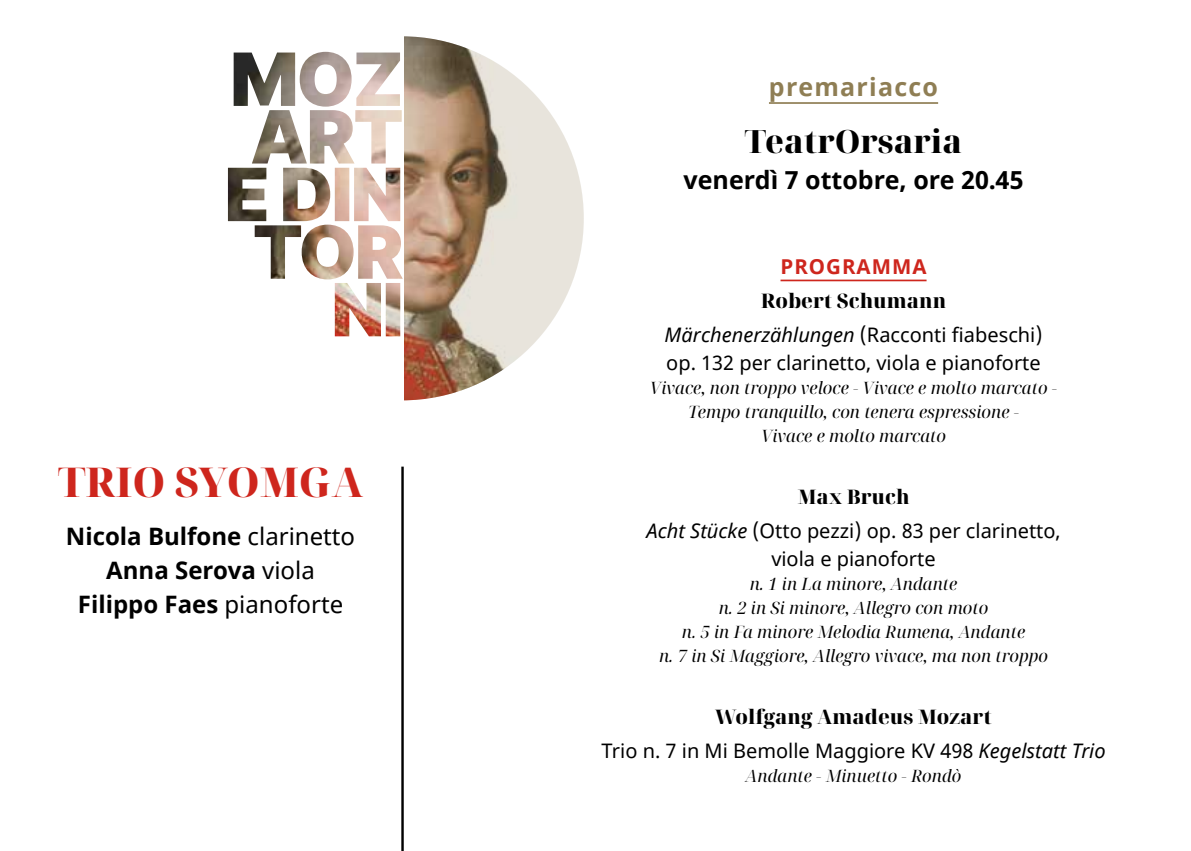
<style>
.page{position:relative;width:1191px;height:851px;background:#fff}
.page>*{position:absolute;margin:0;border:0;box-sizing:border-box;transform-origin:0 0}
.t1{font:800 41px "Noto Serif Display";color:#ce261d}
.t2{font:800 32px "Noto Serif Display";color:#000}
.t3{font:700 25px "Noto Sans";color:#000}
.t4{font:700 25px "Noto Sans";letter-spacing:.05em;color:#8f7e54}
.t5{font:700 24px/34px "Noto Sans";color:#000;text-align:center}
.t6{font:700 20.4px "Noto Sans";letter-spacing:.05em;color:#ce261d}
.t7{font:20px/28px "Noto Sans";color:#000}
.t8{font:800 20px "Noto Serif Display";color:#000}
.t9{font:italic 17px/24px "Noto Serif Display";color:#000;text-align:center}
.s1{font-weight:400}
.s2{font-style:italic}
</style>
<div class="page">
<hr style="left:780px;top:279px;width:146px;height:2px;background:#ce261d">
<hr style="left:401px;top:466px;width:3px;height:384px;background:#000">
<svg style="left:220px;top:36px;width:364px;height:364px;background:#bdaa97"></svg>
<div style="left:219px;top:25px;width:185px;height:383px;background:#fff"></div>
<img style="left:228px;top:52px;width:175px;height:284px">
<hr style="left:769px;top:102px;width:169px;height:2px;background:#8f7e54">
<h1 class="t1" style="left:58px;top:453px;width:306px">TRIO SYOMGA</h1>
<h3 class="t5" style="left:66px;top:519px;width:291px">Nicola Bulfone <span class="s1">clarinetto<br></span>Anna Serova <span class="s1">viola<br></span>Filippo Faes <span class="s1">pianoforte</span></h3>
<h3 class="t4" style="left:769px;top:69px;width:171px">premariacco</h3>
<h2 class="t2" style="left:745px;top:119px;width:219px">TeatrOrsaria</h2>
<h3 class="t3" style="left:683px;top:162px;width:341px">venerdì 7 ottobre, ore 20.45</h3>
<p class="t6" style="left:780px;top:252px;width:147px">PROGRAMMA</p>
<p class="t8" style="left:761px;top:287px;width:187px">Robert Schumann</p>
<p class="t7" style="left:664px;top:321px;width:379px"><span class="s2">Märchenerzählungen</span> (Racconti fiabeschi) op. 132 per clarinetto, viola e pianoforte</p>
<p class="t9" style="left:650px;top:376px;width:409px">Vivace, non troppo veloce - Vivace e molto marcato -<br>Tempo tranquillo, con tenera espressione -<br>Vivace e molto marcato</p>
<p class="t8" style="left:797px;top:483px;width:114px">Max Bruch</p>
<p class="t7" style="left:646px;top:517px;width:415px;text-align:center"><span class="s2">Acht Stücke</span> (Otto pezzi) op. 83 per clarinetto, viola e pianoforte</p>
<p class="t9" style="left:659px;top:572px;width:390px">n. 1 in La minore, Andante<br>n. 2 in Si minore, Allegro con moto<br>n. 5 in Fa minore Melodia Rumena, Andante<br>n. 7 in Si Maggiore, Allegro vivace, ma non troppo</p>
<p class="t8" style="left:715px;top:703px;width:278px">Wolfgang Amadeus Mozart</p>
<p class="t7" style="left:601px;top:737px;width:506px">Trio n. 7 in Mi Bemolle Maggiore KV 498 <span class="s2">Kegelstatt Trio</span></p>
<p class="t9" style="left:745px;top:764px;width:217px">Andante - Minuetto - Rondò</p>
</div>
